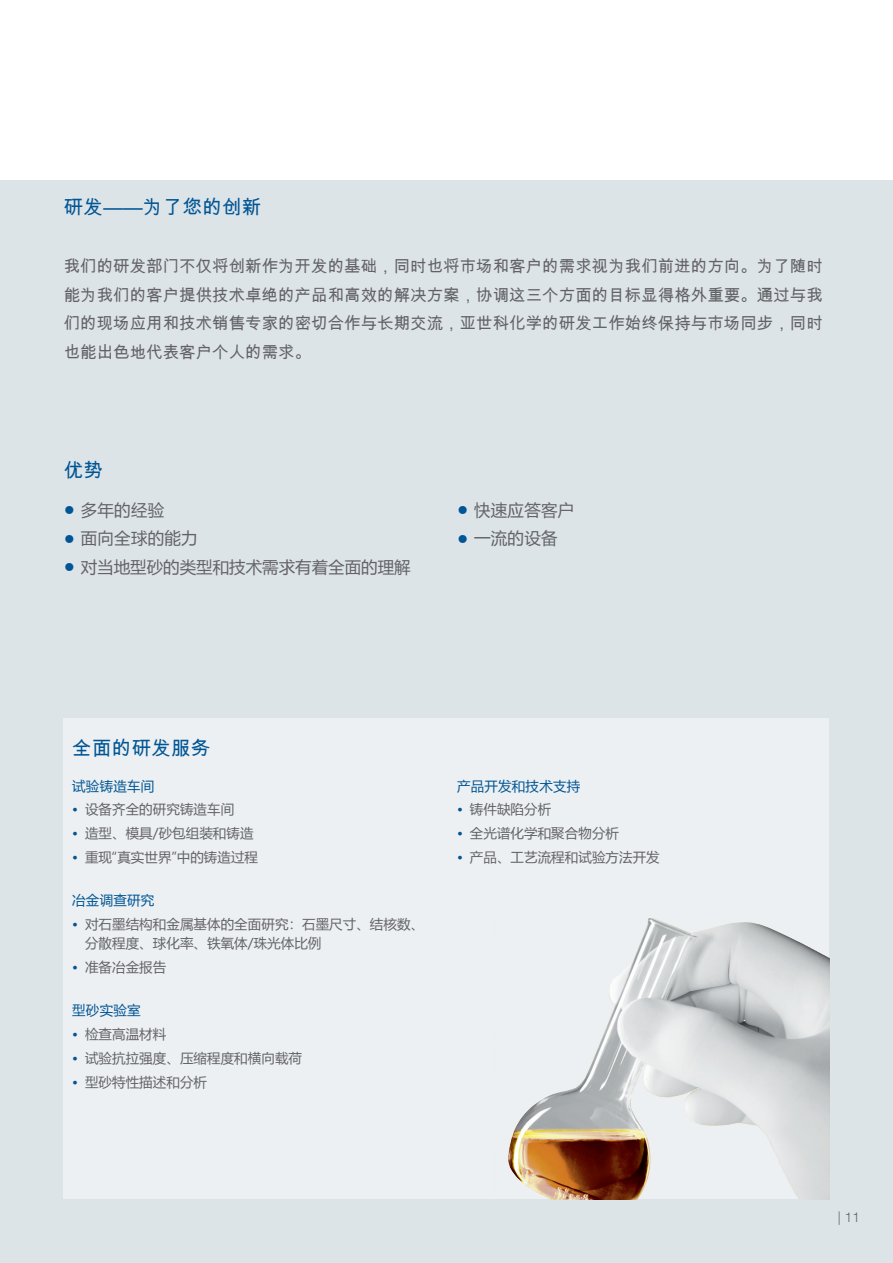
<style>
.page{position:relative;width:893px;height:1263px;background:#fff}
.page>*{position:absolute;margin:0;border:0;box-sizing:border-box;transform-origin:0 0}
.subhead_blue_13_16__2_5_CN{font:19.5px "Arial Unicode MS";letter-spacing:.015em;color:#005595}
.Copy_11_19_CN{font:16.5px/28.5px "Arial Unicode MS";color:#636366;text-align:justify}
.t1{font:16.5px "Microsoft Ya Hei UI";letter-spacing:.005em;color:#636366}
.t2{font:13.5px/19.5px "Microsoft Ya Hei UI";letter-spacing:.005em;color:#636366}
.SL_mit_Abstand_CN{font:13.5px "Microsoft Ya Hei UI";letter-spacing:.015em;color:#005595}
.t3{font:300 13.5px "Helvetica Neue LT Pro";color:#636366}
.s1{font-family:"Helvetica Neue LT Pro";font-weight:300;font-size:22.5px;color:#005595}
.s2{color:#005595}
</style>
<div class="page">
<div style="left:0;top:181px;width:893px;height:1082px;background:#dde4e8"></div>
<div style="left:64px;top:719px;width:765px;height:480px;background:#edf0f2"></div>
<img style="left:508px;top:918px;width:321px;height:281px">
<p class="subhead_blue_13_16__2_5_CN" style="left:64px;top:193px;width:199px">研发——为了您的创新</p>
<p class="Copy_11_19_CN" style="left:64px;top:252px;width:761px">我们的研发部门不仅将创新作为开发的基础，同时也将市场和客户的需求视为我们前进的方向。为了随时能为我们的客户提供技术卓绝的产品和高效的解决方案，协调这三个方面的目标显得格外重要。通过与我们的现场应用和技术销售专家的密切合作与长期交流，亚世科化学的研发工作始终保持与市场同步，同时也能出色地代表客户个人的需求。</p>
<p class="subhead_blue_13_16__2_5_CN" style="left:64px;top:456px;width:41px">优势</p>
<p class="t1" style="left:64px;top:499px;width:102px"><span class="s1">•</span> 多年的经验</p>
<p class="t1" style="left:64px;top:527px;width:135px"><span class="s1">•</span> 面向全球的能力</p>
<p class="t1" style="left:64px;top:556px;width:349px"><span class="s1">•</span> 对当地型砂的类型和技术需求有着全面的理解</p>
<p class="t1" style="left:457px;top:499px;width:119px"><span class="s1">•</span> 快速应答客户</p>
<p class="t1" style="left:457px;top:527px;width:102px"><span class="s1">•</span> 一流的设备</p>
<p class="subhead_blue_13_16__2_5_CN" style="left:72px;top:734px;width:140px">全面的研发服务</p>
<p class="SL_mit_Abstand_CN" style="left:72px;top:777px;width:84px">试验铸造车间</p>
<p class="t2" style="left:72px;top:799px;width:163px"><span class="s2">•</span> 设备齐全的研究铸造车间</p>
<p class="t2" style="left:72px;top:823px;width:183px"><span class="s2">•</span> 造型、模具/砂包组装和铸造</p>
<p class="t2" style="left:72px;top:847px;width:187px"><span class="s2">•</span> 重现“真实世界”中的铸造过程</p>
<p class="SL_mit_Abstand_CN" style="left:72px;top:891px;width:84px">冶金调查研究</p>
<p class="t2" style="left:85px;top:914px;width:341px;text-indent:-13px"><span class="s2">•</span> 对石墨结构和金属基体的全面研究：石墨尺寸、结核数、分散程度、球化率、铁氧体/珠光体比例</p>
<p class="t2" style="left:72px;top:957px;width:96px"><span class="s2">•</span> 准备冶金报告</p>
<p class="SL_mit_Abstand_CN" style="left:72px;top:1001px;width:70px">型砂实验室</p>
<p class="t2" style="left:72px;top:1024px;width:96px"><span class="s2">•</span> 检查高温材料</p>
<p class="t2" style="left:72px;top:1048px;width:231px"><span class="s2">•</span> 试验抗拉强度、压缩程度和横向载荷</p>
<p class="t2" style="left:72px;top:1072px;width:136px"><span class="s2">•</span> 型砂特性描述和分析</p>
<p class="SL_mit_Abstand_CN" style="left:457px;top:777px;width:125px">产品开发和技术支持</p>
<p class="t2" style="left:457px;top:799px;width:96px"><span class="s2">•</span> 铸件缺陷分析</p>
<p class="t2" style="left:457px;top:823px;width:163px"><span class="s2">•</span> 全光谱化学和聚合物分析</p>
<p class="t2" style="left:457px;top:847px;width:204px"><span class="s2">•</span> 产品、工艺流程和试验方法开发</p>
<p class="t3" style="left:838px;top:1208px;width:24px">| 11</p>
</div>
